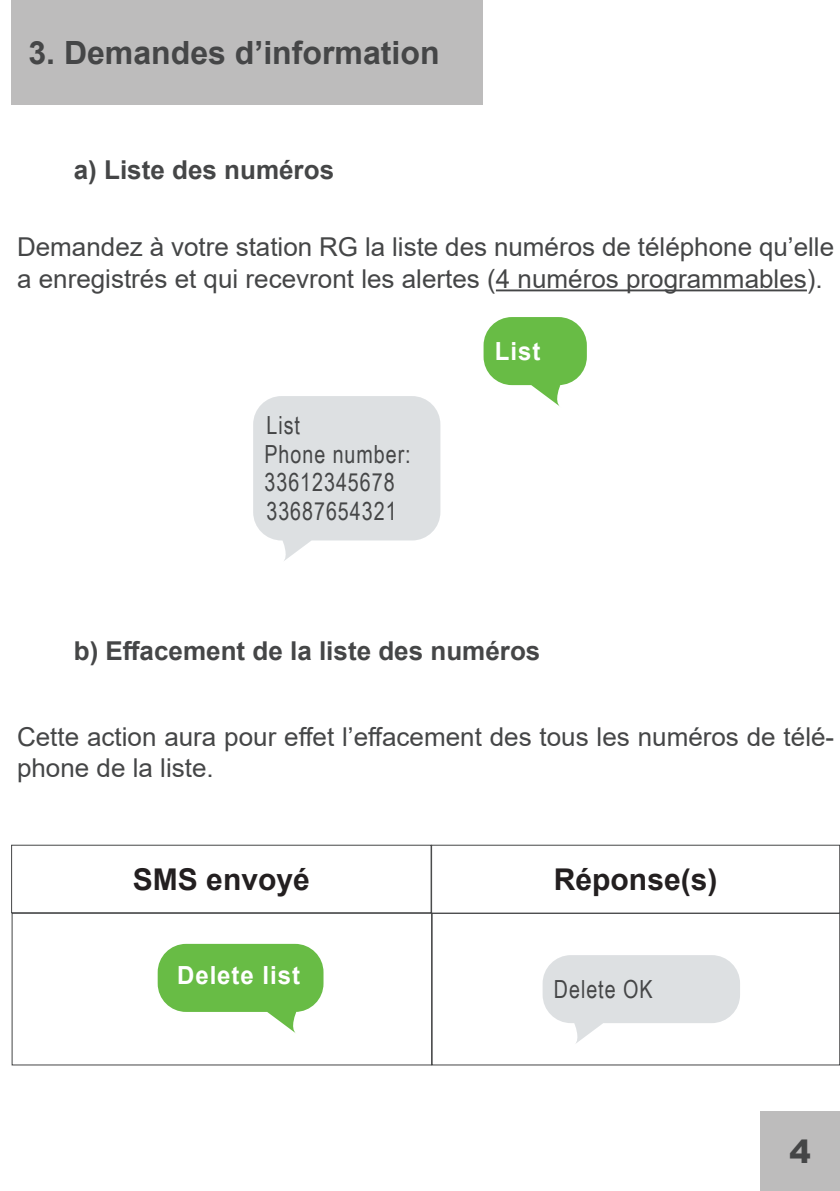
<style>
.page{position:relative;width:840px;height:1191px;background:#fff}
.page>*{position:absolute;margin:0;border:0;box-sizing:border-box;transform-origin:0 0}
.t1{font:700 32px "Arial";color:#454647}
.t2{font:900 32px "Arial";color:#454647}
.t3{font:700 30px "Arial";color:#231f20}
.t4{font:26px/31.2px "Arial";color:#454647}
.t5{font:700 26px "Arial";color:#454647}
.t6{font:25px/28.8px "Arial Narrow";letter-spacing:.04em;color:#454647;scale:.96 1}
.t7{font:700 25px "Arial";letter-spacing:.04em;color:#fff;scale:.96 1}
</style>
<div class="page">
<svg style="left:483px;top:317px;width:103px;height:90px"></svg>
<svg style="left:253px;top:396px;width:187px;height:165px;background:#e1e4e6"></svg>
<div style="left:760px;top:1111px;width:79px;height:80px;background:#bdbcbc"></div>
<div style="left:11px;top:0;width:471px;height:105px;background:#bdbcbc"></div>
<hr style="left:495px;top:289px;width:311px;height:2px;background:#454647">
<div style="left:431px;top:913px;width:408px;height:152px;border:1px solid #454647"></div>
<div style="left:12px;top:913px;width:419px;height:152px;border:1px solid #454647"></div>
<svg style="left:542px;top:955px;width:197px;height:88px"></svg>
<svg style="left:158px;top:944px;width:165px;height:89px"></svg>
<div style="left:11px;top:845px;width:420px;height:68px;border:1px solid #454647"></div>
<div style="left:431px;top:845px;width:408px;height:68px;border:1px solid #454647"></div>
<p class="t1" style="left:28px;top:30px;width:412px">3. Demandes d’information</p>
<p class="t5" style="left:74px;top:151px;width:262px">a) Liste des numéros</p>
<p class="t4" style="left:17px;top:231px;width:818px">Demandez à votre station RG la liste des numéros de téléphone qu’elle a enregistrés et qui recevront les alertes (4 numéros programmables).</p>
<p class="t6" style="left:264px;top:410px;width:154px">List<br>Phone number:<br>33612345678<br>33687654321</p>
<p class="t7" style="left:494px;top:333px;width:49px">List</p>
<p class="t5" style="left:74px;top:632px;width:468px">b) Effacement de la liste des numéros</p>
<p class="t4" style="left:17px;top:721px;width:818px">Cette action aura pour effet l’effacement des tous les numéros de télé&shy;phone de la liste.</p>
<p class="t3" style="left:133px;top:858px;width:178px">SMS envoyé</p>
<p class="t3" style="left:553px;top:858px;width:165px">Réponse(s)</p>
<p class="t7" style="left:177px;top:957px;width:130px">Delete list</p>
<p class="t6" style="left:553px;top:973px;width:104px">Delete OK</p>
<p class="t2" style="left:789px;top:1128px;width:23px">4</p>
</div>
